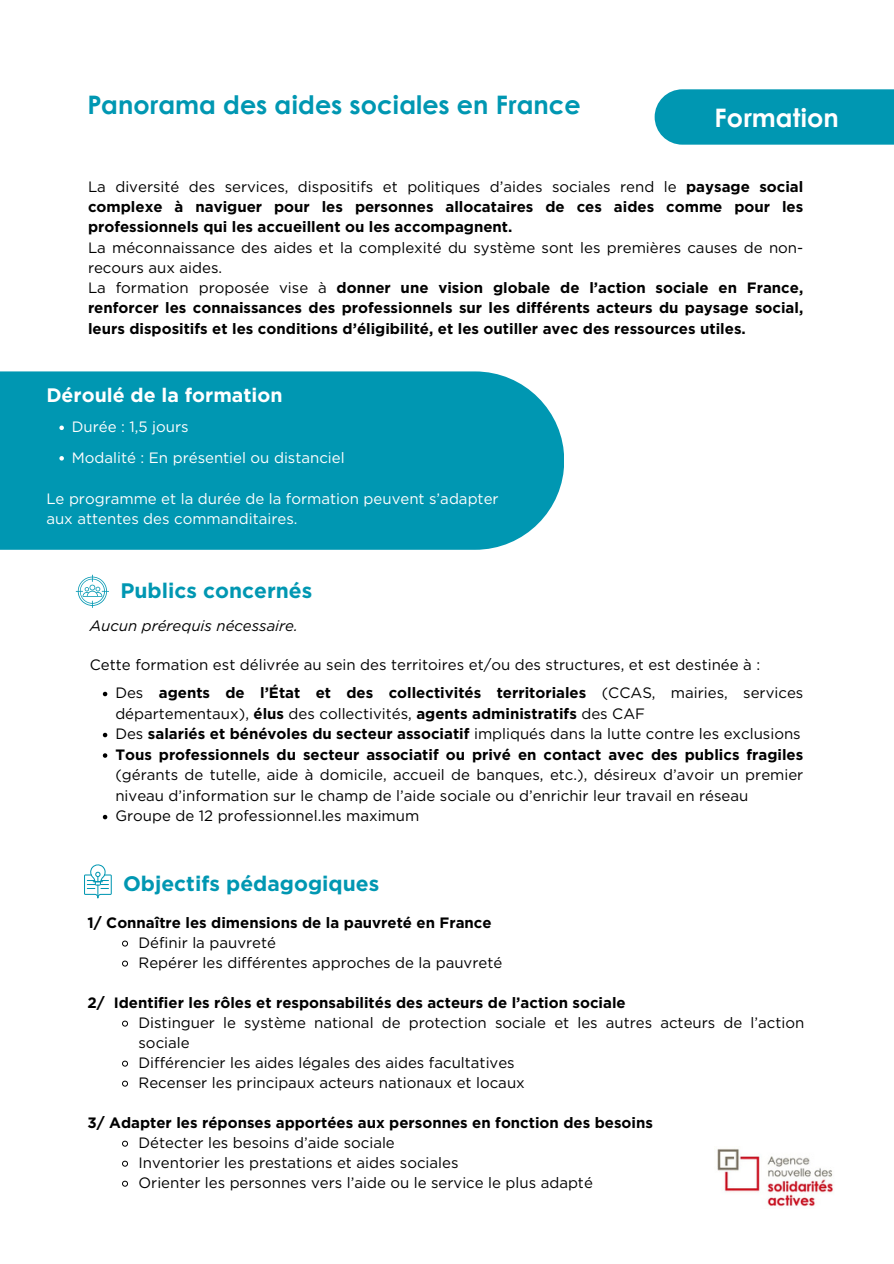
<style>
.page{position:relative;width:894px;height:1264px;background:#fff}
.page>*{position:absolute;margin:0;border:0;box-sizing:border-box;transform-origin:0 0}
.t1{font:700 25.5px "Century Gothic";color:#0097b2}
.t2{font:700 25.5px "Century Gothic";color:#fff}
.t3{font:700 21px "Gotham";color:#0097b2}
.t4{font:700 19.5px "Gotham";color:#fff}
.t5{font:15px/20.5px "Gotham";color:#000}
.t6{font:700 15px/20.2px "Gotham";color:#000;text-align:justify}
.t7{font:15px "Gotham";color:#fff}
.t8{font:italic 15px "Gotham";color:#000}
.s1{font-weight:400}
.s2{font-weight:700}
</style>
<div class="page">
<div style="left:0;top:371px;width:563px;height:179px;background:#0097b2"></div>
<img style="left:717px;top:1149px;width:117px;height:58px">
<div style="left:654px;top:89px;width:239px;height:56px;background:#0097b2"></div>
<svg style="left:59px;top:425px;width:5px;height:5px"></svg>
<svg style="left:59px;top:456px;width:5px;height:4px"></svg>
<svg style="left:76px;top:574px;width:33px;height:34px"></svg>
<svg style="left:103px;top:691px;width:4px;height:5px"></svg>
<svg style="left:103px;top:732px;width:4px;height:5px"></svg>
<svg style="left:103px;top:753px;width:4px;height:4px"></svg>
<svg style="left:103px;top:814px;width:4px;height:5px"></svg>
<svg style="left:84px;top:864px;width:28px;height:34px"></svg>
<svg style="left:122px;top:940px;width:6px;height:7px"></svg>
<svg style="left:122px;top:960px;width:6px;height:7px"></svg>
<svg style="left:122px;top:1020px;width:6px;height:7px"></svg>
<svg style="left:122px;top:1060px;width:6px;height:7px"></svg>
<svg style="left:122px;top:1080px;width:6px;height:7px"></svg>
<svg style="left:122px;top:1140px;width:6px;height:7px"></svg>
<svg style="left:122px;top:1160px;width:6px;height:7px"></svg>
<svg style="left:122px;top:1180px;width:6px;height:7px"></svg>
<h1 class="t1" style="left:87px;top:85px;width:494px">Panorama des aides sociales en France</h1>
<p class="t2" style="left:714px;top:98px;width:126px">Formation</p>
<p class="t6" style="left:88px;top:176px;width:716px"><span class="s1">La diversité des services, dispositifs et politiques d’aides sociales rend le</span> paysage social complexe à naviguer pour les personnes allocataires de ces aides comme pour les professionnels qui les accueillent ou les accompagnent.</p>
<p class="t5" style="left:88px;top:237px;width:716px">La méconnaissance des aides et la complexité du système sont les premières causes de non&shy;recours aux aides.</p>
<h3 class="t6" style="left:88px;top:277px;width:716px"><span class="s1">La formation proposée vise à</span> donner une vision globale de l’action sociale en France, renforcer les connaissances des professionnels sur les différents acteurs du paysage social, leurs dispositifs et les conditions d’éligibilité, et les outiller avec des ressources utiles.</h3>
<h1 class="t4" style="left:46px;top:383px;width:238px">Déroulé de la formation</h1>
<p class="t7" style="left:72px;top:417px;width:118px">Durée : 1,5 jours</p>
<p class="t7" style="left:72px;top:448px;width:274px">Modalité : En présentiel ou distanciel</p>
<p class="t7" style="left:46px;top:489px;width:453px">Le programme et la durée de la formation peuvent s’adapter</p>
<h2 class="t7" style="left:46px;top:509px;width:252px">aux attentes des commanditaires.</h2>
<p class="t3" style="left:120px;top:578px;width:193px">Publics concernés</p>
<p class="t8" style="left:90px;top:616px;width:209px">Aucun prérequis nécessaire.</p>
<p class="t5" style="left:90px;top:654px;width:671px">Cette formation est délivrée au sein des territoires et/ou des structures, et est destinée à :</p>
<p class="t6" style="left:115px;top:682px;width:689px"><span class="s1">Des</span> agents de l’État et des collectivités territoriales <span class="s1">(CCAS, mairies, services départementaux),</span> élus <span class="s1">des collectivités,</span> agents administratifs <span class="s1">des CAF</span></p>
<p class="t5" style="left:115px;top:723px;width:686px">Des <span class="s2">salariés et bénévoles du secteur associatif</span> impliqués dans la lutte contre les exclusions</p>
<h2 class="t5" style="left:115px;top:744px;width:689px;text-align:justify"><span class="s2">Tous professionnels du secteur associatif ou privé en contact avec des publics fragiles </span>(gérants de tutelle, aide à domicile, accueil de banques, etc.), désireux d’avoir un premier niveau d’information sur le champ de l’aide sociale ou d’enrichir leur travail en réseau</h2>
<p class="t5" style="left:115px;top:805px;width:305px">Groupe de 12 professionnel.les maximum</p>
<p class="t3" style="left:123px;top:870px;width:257px">Objectifs pédagogiques</p>
<p class="t6" style="left:87px;top:912px;width:405px">1/ Connaître les dimensions de la pauvreté en France</p>
<p class="t5" style="left:138px;top:932px;width:139px">Définir la pauvreté</p>
<p class="t5" style="left:138px;top:952px;width:365px">Repérer les différentes approches de la pauvreté</p>
<p class="t6" style="left:87px;top:992px;width:539px">2/ Identifier les rôles et responsabilités des acteurs de l’action sociale</p>
<p class="t5" style="left:138px;top:1012px;width:667px;line-height:20px">Distinguer le système national de protection sociale et les autres acteurs de l’action sociale</p>
<h2 class="t5" style="left:138px;top:1052px;width:377px">Différencier les aides légales des aides facultatives</h2>
<h3 class="t5" style="left:138px;top:1072px;width:388px">Recenser les principaux acteurs nationaux et locaux</h3>
<p class="t6" style="left:87px;top:1112px;width:567px">3/ Adapter les réponses apportées aux personnes en fonction des besoins</p>
<p class="t5" style="left:138px;top:1132px;width:258px">Détecter les besoins d’aide sociale</p>
<h3 class="t5" style="left:138px;top:1152px;width:321px">Inventorier les prestations et aides sociales</h3>
<p class="t5" style="left:138px;top:1172px;width:456px">Orienter les personnes vers l’aide ou le service le plus adapté</p>
</div>
